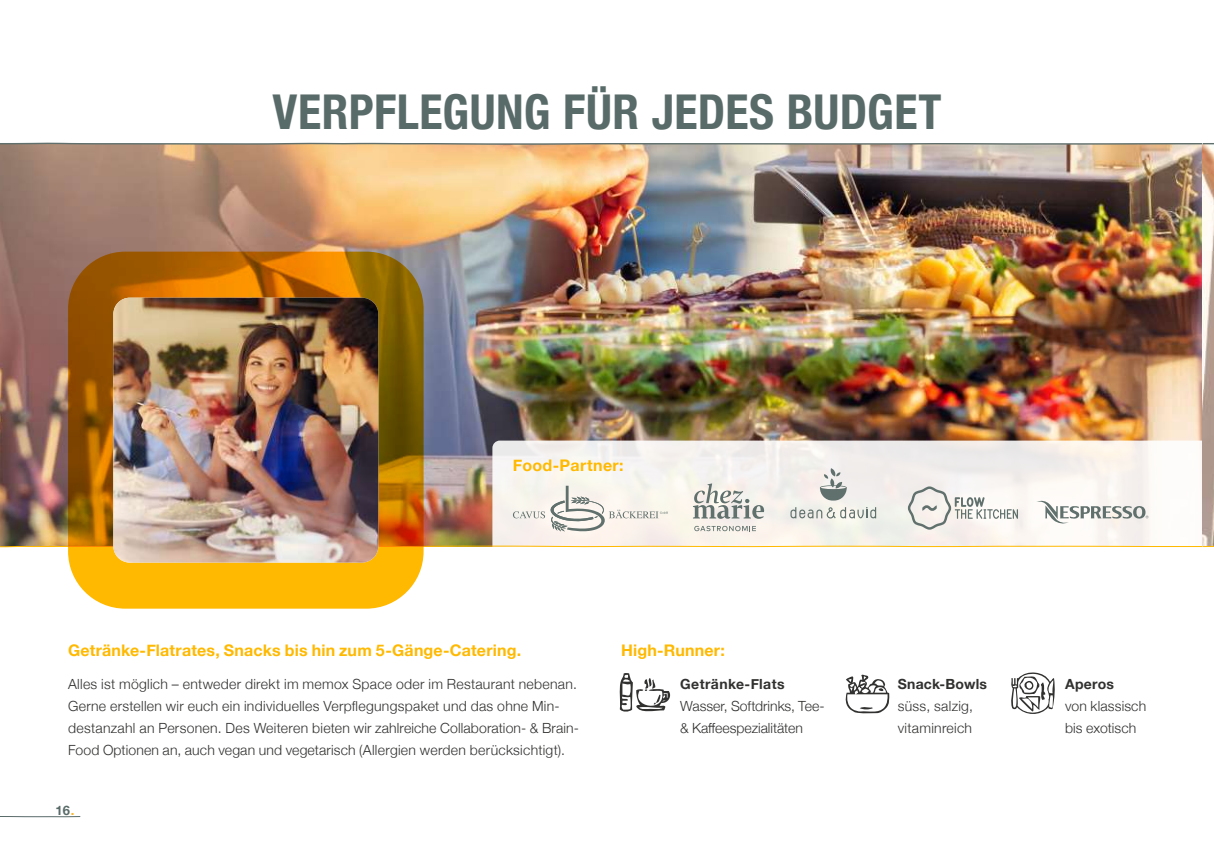
<style>
.page{position:relative;width:1214px;height:862px;background:#fff}
.page>*{position:absolute;margin:0;border:0;box-sizing:border-box;transform-origin:0 0}
.t1{font:700 condensed 48px "Helvetica Neue";letter-spacing:.01em;color:#596b69}
.t2{font:700 16px "Helvetica Neue";letter-spacing:.01em;color:#ffb900}
.t3{font:300 14px/22px "Helvetica Neue";letter-spacing:.02em;color:#313130}
.t4{font:300 14px/22px "Helvetica Neue";letter-spacing:-.005em;color:#313130}
.t5{font:700 14px "Helvetica Neue";letter-spacing:.02em;color:#313130}
.t6{font:700 13px "Helvetica Neue";color:#596b69}
.s1{color:#fcb728}
</style>
<div class="page">
<img style="left:0;top:145px;width:1202px;height:400px">
<svg style="left:492px;top:440px;width:710px;height:105px;fill:#f6f2ed"></svg>
<svg style="left:68px;top:252px;width:355px;height:356px;background:#bf7c01"></svg>
<img style="left:113px;top:298px;width:265px;height:264px">
<svg style="left:619px;top:673px;width:52px;height:39px"></svg>
<svg style="left:1011px;top:672px;width:44px;height:42px"></svg>
<svg style="left:845px;top:674px;width:44px;height:40px"></svg>
<svg style="left:693px;top:483px;width:71px;height:36px;background:#cbcbc6"></svg>
<svg style="left:694px;top:526px;width:61px;height:5px"></svg>
<svg style="left:907px;top:486px;width:110px;height:44px"></svg>
<svg style="left:819px;top:468px;width:27px;height:32px"></svg>
<svg style="left:790px;top:507px;width:86px;height:11px"></svg>
<svg style="left:1036px;top:500px;width:112px;height:25px"></svg>
<svg style="left:513px;top:486px;width:155px;height:46px"></svg>
<img style="left:1202px;top:145px;width:11px;height:400px">
<svg style="left:0;top:142px;width:1213px;height:3px"></svg>
<svg style="left:0;top:545px;width:1213px;height:3px"></svg>
<svg style="left:0;top:816px;width:81px;height:1px"></svg>
<h1 class="t1" style="left:272px;top:72px;width:670px">VERPFLEGUNG FÜR JEDES BUDGET</h1>
<p class="t2" style="left:513px;top:452px;width:112px">Food-Partner:</p>
<p class="t2" style="left:68px;top:638px;width:454px">Getränke-Flatrates, Snacks bis hin zum 5-Gänge-Catering.</p>
<p class="t3" style="left:68px;top:672px;width:512px">Alles ist möglich – entweder direkt im memox Space oder im Restaurant nebenan.<br>Gerne erstellen wir euch ein individuelles Verpflegungspaket und das ohne Min&shy;destanzahl an Personen. Des Weiteren bieten wir zahlreiche Collaboration- &amp; Brain-Food Optionen an, auch vegan und vegetarisch (Allergien werden berücksichtigt).</p>
<p class="t6" style="left:55px;top:800px;width:20px">16<span class="s1">.</span></p>
<p class="t2" style="left:621px;top:638px;width:105px">High-Runner:</p>
<p class="t5" style="left:680px;top:672px;width:106px">Getränke-Flats</p>
<p class="t4" style="left:680px;top:693px;width:146px">Wasser, Softdrinks, Tee-&amp; Kaffeespezialitäten</p>
<p class="t5" style="left:897px;top:672px;width:91px">Snack-Bowls</p>
<p class="t3" style="left:897px;top:693px;width:77px">süss, salzig, vitaminreich</p>
<p class="t5" style="left:1064px;top:672px;width:50px">Aperos</p>
<p class="t3" style="left:1064px;top:693px;width:83px">von klassisch bis exotisch</p>
</div>
